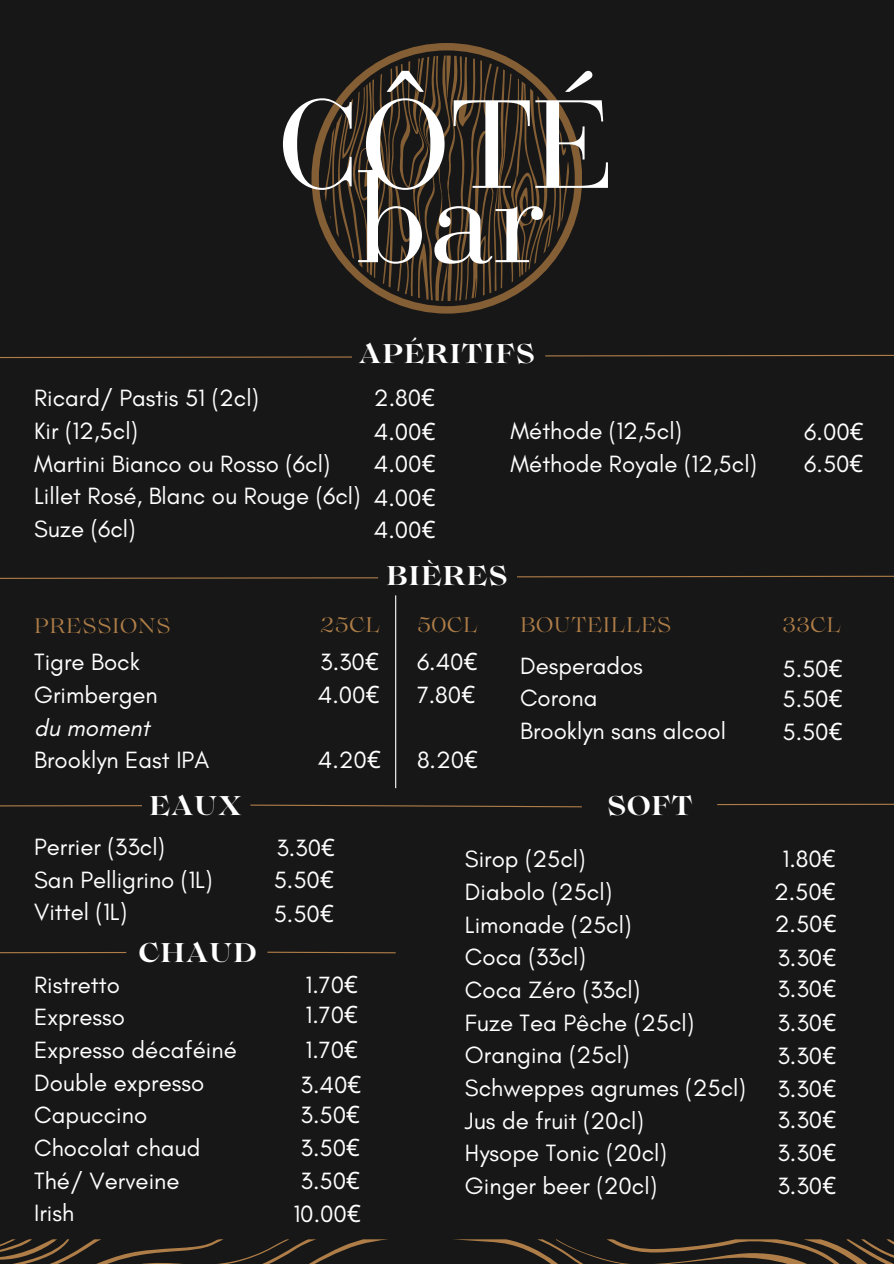
<style>
.page{position:relative;width:894px;height:1264px;background:#fff}
.page>*{position:absolute;margin:0;border:0;box-sizing:border-box;transform-origin:0 0}
.t1{font:129.6px "Bauer Bodoni Pro";color:#fff}
.t2{font:124.35px "Bauer Bodoni Pro";color:#fff}
.t3{font:700 27px "Lovelace";letter-spacing:.03em;color:#fff}
.t4{font:24px/32.7px "Glacial Indifference";color:#fff}
.t5{font:21px "Lovelace";letter-spacing:.03em;color:#af7e48}
.s1{font-family:"Noto Sans"}
.s2{font-style:italic}
</style>
<div class="page">
<div style="left:0;top:0;width:893px;height:1263px;background:#171717"></div>
<svg style="left:0;top:356px;width:352px;height:3px"></svg>
<svg style="left:545px;top:354px;width:348px;height:3px"></svg>
<svg style="left:0;top:577px;width:379px;height:2px"></svg>
<svg style="left:517px;top:575px;width:376px;height:3px"></svg>
<hr style="left:395px;top:595px;width:1px;height:193px;background:#fff">
<svg style="left:0;top:805px;width:142px;height:2px"></svg>
<svg style="left:250px;top:804px;width:332px;height:4px"></svg>
<svg style="left:717px;top:803px;width:176px;height:2px"></svg>
<svg style="left:0;top:952px;width:127px;height:2px"></svg>
<svg style="left:267px;top:951px;width:129px;height:2px"></svg>
<svg style="left:311px;top:43px;width:270px;height:270px"></svg>
<svg style="left:324px;top:56px;width:245px;height:245px"></svg>
<svg style="left:0;top:1239px;width:893px;height:24px"></svg>
<h4 class="t2" style="left:277px;top:96px;width:340px">CÔTÉ</h4>
<h4 class="t1" style="left:357px;top:167px;width:189px">bar</h4>
<p class="t3" style="left:359px;top:343px;width:177px">APÉRITIFS</p>
<h1 class="t4" style="left:34px;top:381px;width:328px">Ricard/ Pastis 51 (2cl)<br>Kir (12,5cl)<br>Martini Bianco ou Rosso (6cl)<br>Lillet Rosé, Blanc ou Rouge (6cl)<br>Suze (6cl)</h1>
<p class="t4" style="left:374px;top:381px;width:62px">2.80<span class="s1">€</span></p>
<p class="t4" style="left:374px;top:415px;width:63px">4.00<span class="s1">€</span></p>
<p class="t4" style="left:374px;top:447px;width:63px">4.00<span class="s1">€</span></p>
<p class="t4" style="left:374px;top:481px;width:63px">4.00<span class="s1">€</span></p>
<p class="t4" style="left:374px;top:513px;width:63px">4.00<span class="s1">€</span></p>
<h2 class="t4" style="left:510px;top:414px;width:248px">Méthode (12,5cl)<br>Méthode Royale (12,5cl)</h2>
<h3 class="t3" style="left:386px;top:566px;width:123px">BIÈRES</h3>
<p class="t4" style="left:804px;top:415px;width:61px">6.00<span class="s1">€</span></p>
<p class="t4" style="left:804px;top:447px;width:61px">6.50<span class="s1">€</span></p>
<p class="t5" style="left:34px;top:617px;width:138px">PRESSIONS</p>
<h4 class="t5" style="left:320px;top:616px;width:61px">25CL</h4>
<h4 class="t5" style="left:417px;top:616px;width:62px">50CL</h4>
<p class="t5" style="left:520px;top:616px;width:153px">BOUTEILLES</p>
<h4 class="t5" style="left:782px;top:616px;width:60px">33CL</h4>
<h4 class="t4" style="left:34px;top:645px;width:176px">Tigre Bock<br>Grimbergen<br><span class="s2">du moment<br></span>Brooklyn East IPA</h4>
<h4 class="t4" style="left:520px;top:649px;width:207px">Desperados<br>Corona<br>Brooklyn sans alcool</h4>
<h4 class="t3" style="left:149px;top:795px;width:94px">EAUX</h4>
<h4 class="t3" style="left:607px;top:795px;width:86px">SOFT</h4>
<h4 class="t4" style="left:34px;top:830px;width:180px">Perrier (33cl)<br>San Pelligrino (1L)<br>Vittel (1L)</h4>
<h4 class="t4" style="left:320px;top:645px;width:60px">3.30<span class="s1">€</span></h4>
<h4 class="t4" style="left:318px;top:678px;width:63px">4.00<span class="s1">€</span></h4>
<h4 class="t4" style="left:417px;top:645px;width:62px">6.40<span class="s1">€</span></h4>
<h4 class="t4" style="left:417px;top:678px;width:60px">7.80<span class="s1">€</span></h4>
<h4 class="t4" style="left:782px;top:652px;width:61px">5.50<span class="s1">€</span></h4>
<h4 class="t4" style="left:782px;top:682px;width:61px">5.50<span class="s1">€</span></h4>
<h4 class="t4" style="left:782px;top:715px;width:61px">5.50<span class="s1">€</span></h4>
<h4 class="t4" style="left:318px;top:743px;width:64px">4.20<span class="s1">€</span></h4>
<h4 class="t4" style="left:417px;top:743px;width:62px">8.20<span class="s1">€</span></h4>
<h4 class="t4" style="left:276px;top:831px;width:60px">3.30<span class="s1">€</span></h4>
<h4 class="t4" style="left:274px;top:863px;width:61px">5.50<span class="s1">€</span></h4>
<h3 class="t4" style="left:274px;top:896px;width:61px">5.50<span class="s1">€</span></h3>
<h4 class="t4" style="left:465px;top:842px;width:282px">Sirop (25cl)<br>Diabolo (25cl)<br>Limonade (25cl)<br>Coca (33cl)<br>Coca Zéro (33cl)<br>Fuze Tea Pêche (25cl)<br>Orangina (25cl)<br>Schweppes agrumes (25cl)<br>Jus de fruit (20cl)<br>Hysope Tonic (20cl)<br>Ginger beer (20cl)</h4>
<h4 class="t4" style="left:782px;top:842px;width:55px">1.80<span class="s1">€</span></h4>
<h4 class="t4" style="left:774px;top:875px;width:63px">2.50<span class="s1">€</span></h4>
<h4 class="t4" style="left:774px;top:907px;width:63px">2.50<span class="s1">€</span></h4>
<h4 class="t4" style="left:777px;top:940px;width:60px">3.30<span class="s1">€</span></h4>
<h3 class="t4" style="left:777px;top:972px;width:60px">3.30<span class="s1">€</span></h3>
<p class="t4" style="left:777px;top:1005px;width:60px">3.30<span class="s1">€</span></p>
<p class="t4" style="left:777px;top:1039px;width:60px">3.30<span class="s1">€</span></p>
<h4 class="t4" style="left:777px;top:1072px;width:60px">3.30<span class="s1">€</span></h4>
<h4 class="t4" style="left:777px;top:1103px;width:60px">3.30<span class="s1">€</span></h4>
<h4 class="t4" style="left:777px;top:1136px;width:60px">3.30<span class="s1">€</span></h4>
<h4 class="t4" style="left:777px;top:1168px;width:60px">3.30<span class="s1">€</span></h4>
<h3 class="t3" style="left:139px;top:942px;width:119px">CHAUD</h3>
<p class="t4" style="left:34px;top:967px;width:204px">Ristretto<br>Expresso<br>Expresso décaféiné<br>Double expresso<br>Capuccino<br>Chocolat chaud<br>Thé/ Verveine<br>Irish</p>
<p class="t4" style="left:305px;top:967px;width:54px">1.70<span class="s1">€</span></p>
<h3 class="t4" style="left:305px;top:998px;width:54px">1.70<span class="s1">€</span></h3>
<p class="t4" style="left:305px;top:1032px;width:54px">1.70<span class="s1">€</span></p>
<p class="t4" style="left:300px;top:1067px;width:62px">3.40<span class="s1">€</span></p>
<h4 class="t4" style="left:300px;top:1098px;width:61px">3.50<span class="s1">€</span></h4>
<h4 class="t4" style="left:300px;top:1131px;width:61px">3.50<span class="s1">€</span></h4>
<h4 class="t4" style="left:300px;top:1163px;width:61px">3.50<span class="s1">€</span></h4>
<h4 class="t4" style="left:293px;top:1196px;width:69px">10.00<span class="s1">€</span></h4>
</div>
